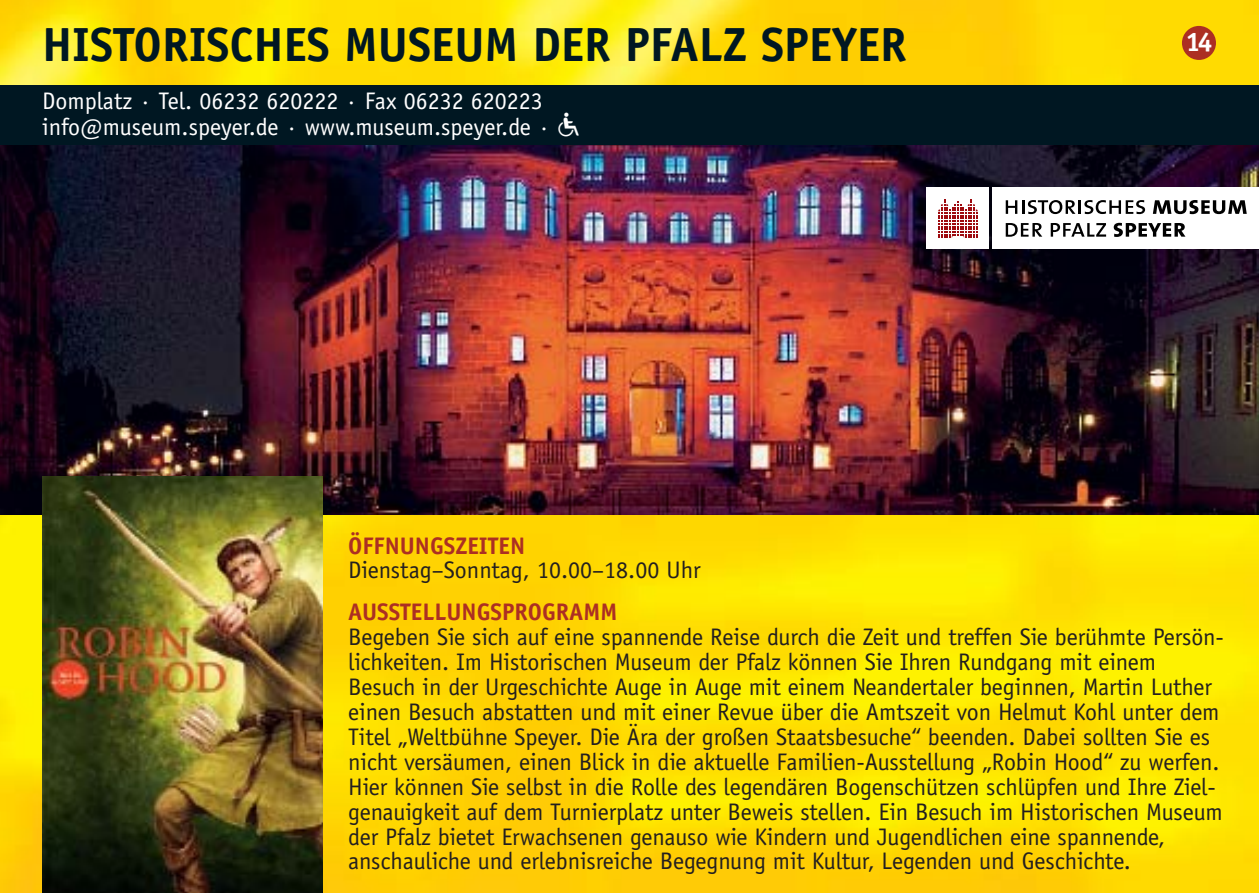
<style>
.page{position:relative;width:1259px;height:893px;background:#fff}
.page>*{position:absolute;margin:0;border:0;box-sizing:border-box;transform-origin:0 0}
.t1{font:700 48px "Officina Sans";color:#001722}
.t2{font:700 27px "Officina Sans";color:#fff}
.t3{font:24px/24.9px "Officina Sans";letter-spacing:-.005em;color:#231f20}
.t4{font:24px/25.5px "Officina Sans";color:#fff}
.t5{font:700 24px "Officina Sans";color:#ac2f23}
.s1{font-family:"Bundesbahn Pi One";font-size:30px}
</style>
<div class="page">
<img style="left:0;top:0;width:1259px;height:893px">
<div style="left:1182px;top:26px;width:34px;height:34px;background:#ac2f23;border-radius:50%"></div>
<img style="left:0;top:145px;width:1259px;height:370px">
<div style="left:927px;top:188px;width:62px;height:61px;background:#fff"></div>
<svg style="left:938px;top:199px;width:39px;height:39px"></svg>
<div style="left:992px;top:188px;width:266px;height:61px;background:#fff"></div>
<svg style="left:1005px;top:200px;width:70px;height:14px"></svg>
<hr style="left:1078px;top:200px;width:3px;height:14px;background:#000">
<svg style="left:1084px;top:200px;width:61px;height:14px"></svg>
<svg style="left:1152px;top:200px;width:94px;height:14px"></svg>
<svg style="left:1005px;top:223px;width:37px;height:14px"></svg>
<svg style="left:1050px;top:223px;width:56px;height:14px"></svg>
<svg style="left:1113px;top:223px;width:72px;height:14px"></svg>
<img style="left:42px;top:477px;width:281px;height:416px">
<div style="left:0;top:85px;width:1259px;height:60px;background:#001722"></div>
<h1 class="t1" style="left:42px;top:26px;width:866px">HISTORISCHES MUSEUM DER PFALZ SPEYER</h1>
<p class="t2" style="left:1185px;top:32px;width:29px">14</p>
<p class="t4" style="left:42px;top:90px;width:539px">Domplatz · Tel. 06232 620222 · Fax 06232 620223 info@museum.speyer.de · www.museum.speyer.de · <span class="s1">-</span></p>
<p class="t5" style="left:348px;top:536px;width:178px">ÖFFNUNGSZEITEN</p>
<p class="t3" style="left:348px;top:560px;width:354px">Dienstag–Sonntag, 10.00–18.00 Uhr</p>
<p class="t5" style="left:348px;top:603px;width:270px">AUSSTELLUNGSPROGRAMM</p>
<p class="t3" style="left:348px;top:627px;width:877px">Begeben Sie sich auf eine spannende Reise durch die Zeit und treffen Sie berühmte Persön&shy;lichkeiten. Im Historischen Museum der Pfalz können Sie Ihren Rundgang mit einem Besuch in der Urgeschichte Auge in Auge mit einem Neander taler beginnen, Martin Luther einen Besuch abstatten und mit einer Revue über die Amtszeit von Helmut Kohl unter dem Titel „Weltbühne Speyer. Die Ära der großen Staatsbesuche“ beenden. Dabei sollten Sie es nicht versäumen, einen Blick in die aktuelle Familien-Ausstellung „Robin Hood“ zu werfen.<br>Hier können Sie selbst in die Rolle des legendären Bogenschützen schlüpfen und Ihre Ziel&shy;genauigkeit auf dem Turnierplatz unter Beweis stellen. Ein Besuch im Historischen Museum der Pfalz bietet Erwachsenen genauso wie Kindern und Jugendlichen eine spannende, anschauliche und erlebnisreiche Begegnung mit Kultur, Legenden und Geschichte.</p>
</div>
